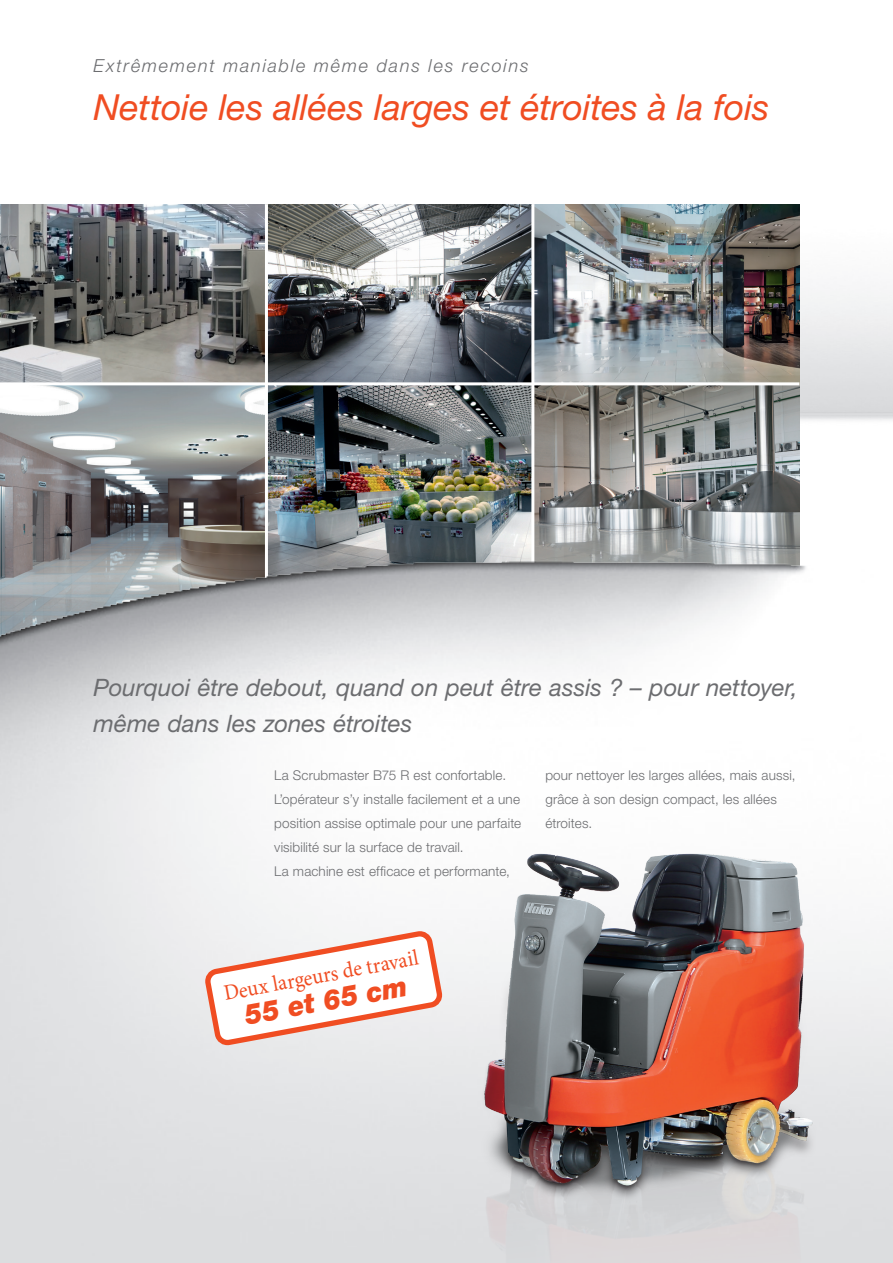
<style>
.page{position:relative;width:893px;height:1263px;background:#fff}
.page>*{position:absolute;margin:0;border:0;box-sizing:border-box;transform-origin:0 0}
._10_HL_1_24{font:italic 36px "Helvetica Neue LT Std";letter-spacing:-.005em;color:#f04d22}
.JP_HL_1_rot{font:italic 900 28.35px "Helvetica Neue LT Std";color:#f04d22;scale:.93 1}
._09_HL_16_24_80k_italic{font:italic 24px/36px "Helvetica Neue LT Std";color:#6c6d70}
.JP_HL_1_rot-2{font:22.05px "Minion Pro";color:#f04d22;scale:.93 1}
._05_HL_2_12_16__space100{font:italic 300 18px "Helvetica Neue LT Std";letter-spacing:.1em;color:#6c6d70}
._08_copy_9pt_ENGLISCH{font:300 13.5px/24px "Helvetica Neue LT Std";letter-spacing:.01em;color:#6c6d70}
</style>
<div class="page">
<img style="left:799px;top:204px;width:93px;height:345px">
<img style="left:0;top:204px;width:265px;height:345px">
<img style="left:268px;top:204px;width:263px;height:345px">
<img style="left:534px;top:204px;width:265px;height:345px">
<hr style="left:0;top:382px;width:799px;height:3px;background:#fff">
<img style="left:0;top:549px;width:893px;height:714px">
<img style="left:252px;top:821px;width:610px;height:442px">
<svg style="left:207px;top:930px;width:236px;height:116px"></svg>
<p class="_05_HL_2_12_16__space100" style="left:94px;top:55px;width:437px">Extrêmement maniable même dans les recoins</p>
<p class="_10_HL_1_24" style="left:94px;top:86px;width:677px">Nettoie les allées larges et étroites à la fois</p>
<p class="_09_HL_16_24_80k_italic" style="left:94px;top:669px;width:706px">Pourquoi être debout, quand on peut être assis ? – pour nettoyer, même dans les zones étroites</p>
<p class="_08_copy_9pt_ENGLISCH" style="left:274px;top:763px;width:248px">La Scrubmaster B75 R est confortable.<br>L’opérateur s’y installe facilement et a une position assise optimale pour une parfaite visibilité sur la surface de travail.</p>
<p class="_08_copy_9pt_ENGLISCH" style="left:274px;top:859px;width:237px">La machine est efficace et performante,</p>
<p class="_08_copy_9pt_ENGLISCH" style="left:545px;top:763px;width:252px">pour nettoyer les larges allées, mais aussi, grâce à son design compact, les allées étroites.</p>
<p class="JP_HL_1_rot-2" style="left:221px;top:978px;width:214px;rotate:-10deg">Deux largeurs de travail</p>
<p class="JP_HL_1_rot" style="left:241px;top:999px;width:179px;rotate:-11deg">55 et 65 cm</p>
</div>
